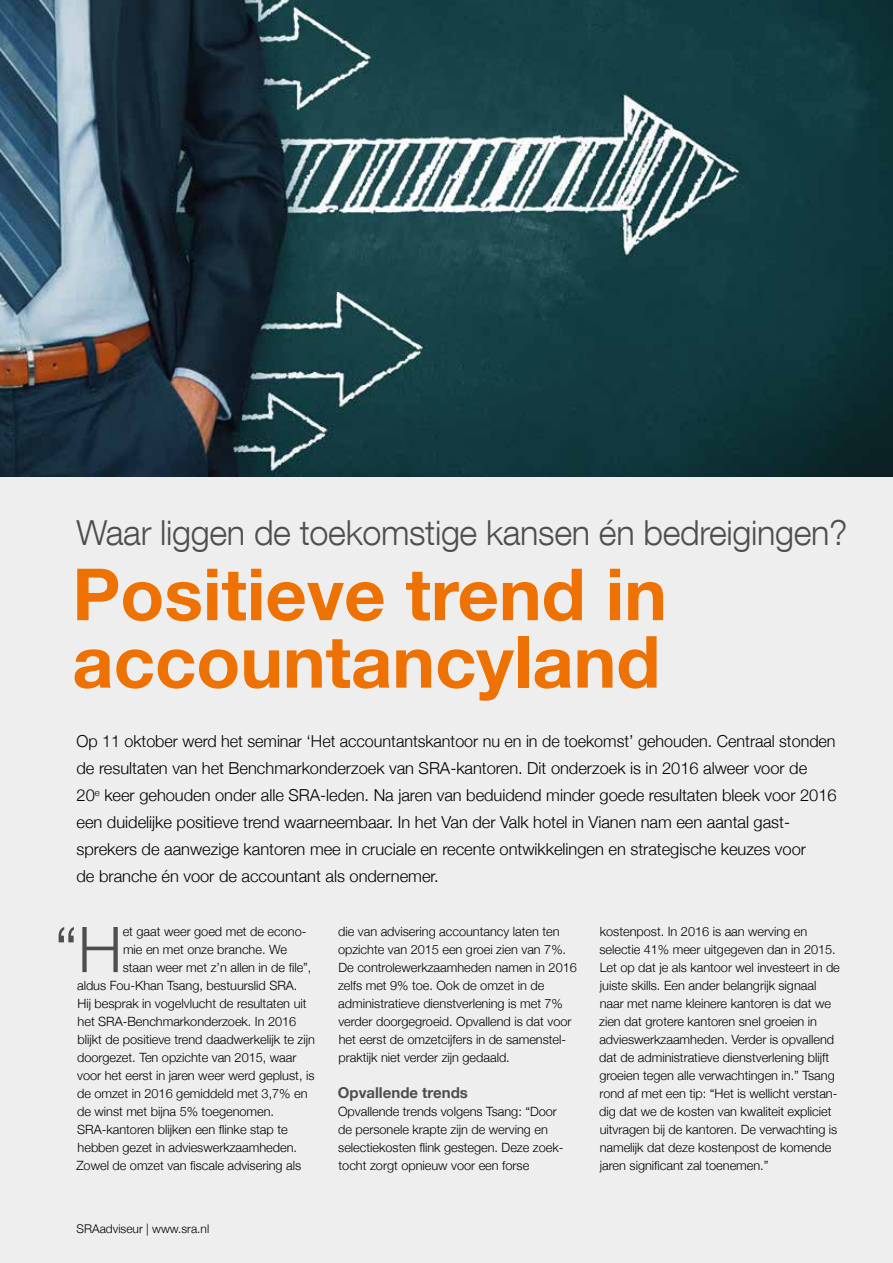
<style>
.page{position:relative;width:893px;height:1263px;background:#eee}
.page>*{position:absolute;margin:0;border:0;box-sizing:border-box;transform-origin:0 0}
.t1{font:700 72px/67.5px "Helvetica Neue LT Com";color:#ee7203}
.t2{font:300 63.15px "Helvetica Neue";color:#504e4d}
.t3{font:300 34.5px "Helvetica Neue LT Com";letter-spacing:-.01em;color:#504e4d}
.t4{font:300 16.5px/27px "Helvetica Neue";color:#000}
.t5{font:700 15px "Helvetica Neue";color:#504e4d}
.t6{font:300 12.75px/18px "Helvetica Neue";color:#000}
.t7{font:300 12px "Helvetica Neue";color:#000}
</style>
<div class="page">
<img style="left:0;top:0;width:893px;height:477px">
<h3 class="t3" style="left:77px;top:511px;width:772px">Waar liggen de toekomstige kansen én bedreigingen?</h3>
<h1 class="t1" style="left:72px;top:559px;width:596px">Positieve trend in accountancyland</h1>
<p class="t4" style="left:77px;top:727px;width:762px">Op 11 oktober werd het seminar ‘Het accountantskantoor nu en in de toekomst’ gehouden. Centraal stonden de resultaten van het Benchmarkonderzoek van SRA-kantoren. Dit onderzoek is in 2016 alweer voor de<br>20<sup>e</sup> keer gehouden onder alle SRA-leden. Na jaren van beduidend minder goede resultaten bleek voor 2016 een duidelijke positieve trend waarneembaar. In het Van der Valk hotel in Vianen nam een aantal gast&shy;sprekers de aanwezige kantoren mee in cruciale en recente ontwikkelingen en strategische keuzes voor<br>de branche én voor de accountant als ondernemer.</p>
<h2 class="t2" style="left:55px;top:899px;width:69px">“H</h2>
<p class="t6" style="left:123px;top:922px;width:185px">et gaat weer goed met de econo-</p>
<p class="t6" style="left:123px;top:940px;width:165px">mie en met onze branche. We</p>
<p class="t6" style="left:123px;top:958px;width:190px">staan weer met z’n allen in de file”,</p>
<p class="t6" style="left:77px;top:976px;width:222px">aldus Fou-Khan Tsang, bestuurslid SRA.</p>
<p class="t6" style="left:77px;top:994px;width:231px">Hij besprak in vogelvlucht de resultaten uit</p>
<p class="t6" style="left:78px;top:1012px;width:220px">het SRA-Benchmarkonderzoek. In 2016</p>
<p class="t6" style="left:78px;top:1030px;width:239px">blijkt de positieve trend daadwerkelijk te zijn</p>
<p class="t6" style="left:77px;top:1048px;width:221px">doorgezet. Ten opzichte van 2015, waar</p>
<p class="t6" style="left:77px;top:1066px;width:239px">voor het eerst in jaren weer werd geplust, is</p>
<p class="t6" style="left:77px;top:1084px;width:232px">de omzet in 2016 gemiddeld met 3,7% en</p>
<p class="t6" style="left:77px;top:1102px;width:199px">de winst met bijna 5% toegenomen.</p>
<p class="t6" style="left:77px;top:1120px;width:212px">SRA-kantoren blijken een flinke stap te</p>
<p class="t6" style="left:78px;top:1138px;width:221px">hebben gezet in advieswerkzaamheden.</p>
<p class="t6" style="left:76px;top:1156px;width:226px">Zowel de omzet van fiscale advisering als</p>
<p class="t7" style="left:77px;top:1219px;width:134px">SRAadviseur | www.sra.nl</p>
<p class="t6" style="left:338px;top:922px;width:240px">die van advisering accountancy laten ten opzichte van 2015 een groei zien van 7%.<br>De controlewerkzaamheden namen in 2016 zelfs met 9% toe. Ook de omzet in de administratieve dienstverlening is met 7% verder doorgegroeid. Opvallend is dat voor het eerst de omzetcijfers in de samenstel&shy;praktijk niet verder zijn gedaald.</p>
<p class="t5" style="left:338px;top:1081px;width:132px">Opvallende trends</p>
<p class="t6" style="left:338px;top:1102px;width:227px">Opvallende trends volgens Tsang: “Door de personele krapte zijn de werving en selectiekosten flink gestegen. Deze zoek&shy;tocht zorgt opnieuw voor een forse</p>
<p class="t6" style="left:599px;top:922px;width:242px">kostenpost. In 2016 is aan werving en selectie 41% meer uitgegeven dan in 2015.<br>Let op dat je als kantoor wel investeert in de juiste skills. Een ander belangrijk signaal naar met name kleinere kantoren is dat we zien dat grotere kantoren snel groeien in advieswerkzaamheden. Verder is opvallend dat de administratieve dienstverlening blijft groeien tegen alle verwachtingen in.” Tsang rond af met een tip: “Het is wellicht verstan&shy;dig dat we de kosten van kwaliteit expliciet uitvragen bij de kantoren. De verwachting is namelijk dat deze kostenpost de komende jaren significant zal toenemen.”</p>
</div>
